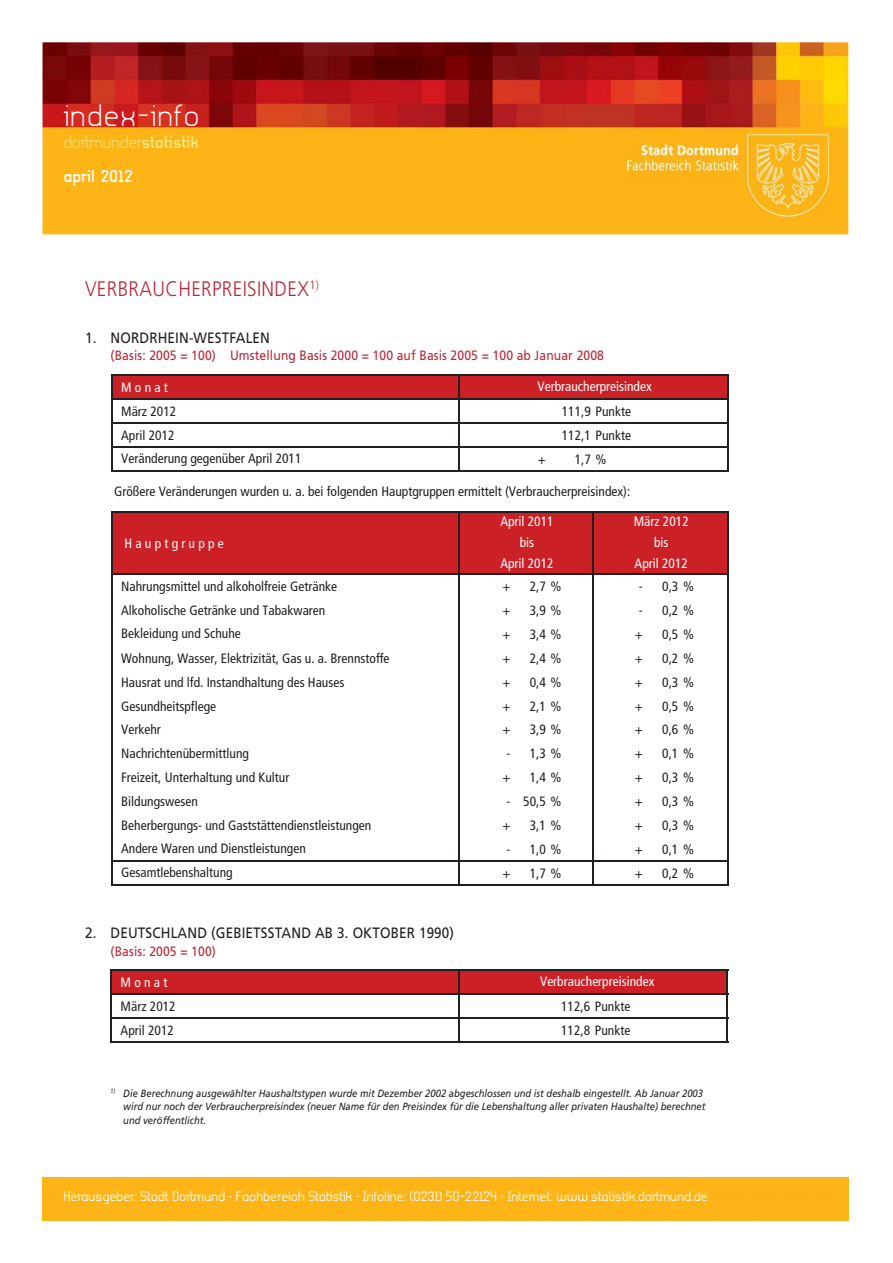
<style>
.page{position:relative;width:893px;height:1263px;background:#fff}
.page>*{position:absolute;margin:0;border:0;box-sizing:border-box;transform-origin:0 0}
.t1{font:300 27px "Eiko";letter-spacing:.05em;color:#fff}
.t2{font:300 21px "Frutiger LT";letter-spacing:.02em;color:#b82837;scale:.9 1}
.t3{font:15px "Frutiger LT";letter-spacing:.01em;color:#231f20;scale:.9 1}
.t4{font:300 15px "Eiko";color:#ffea82}
.t5{font:700 15px "Eiko";color:#fff}
.t6{font:condensed 13.5px/24px "Frutiger LT";color:#231f20}
.t7{font:condensed 13.5px/20.7px "Frutiger LT";color:#fff;text-align:center}
.t8{font:13.5px "Frutiger LT";letter-spacing:.01em;color:#b82837;scale:.9 1}
.t9{font:12px "Eiko";color:#fff}
.t10{font:italic 10.5px/13.5px "Frutiger LT";color:#231f20;scale:.9 1}
.s1{font-weight:700}
.s2{color:#fff}
</style>
<div class="page">
<div style="left:43px;top:1178px;width:805px;height:43px;background:#fdb416"></div>
<img style="left:43px;top:42px;width:805px;height:192px">
<img style="left:596px;top:134px;width:232px;height:82px">
<div style="left:112px;top:375px;width:616px;height:24px;background:#cb2026"></div>
<div style="left:112px;top:512px;width:616px;height:62px;background:#cb2026"></div>
<hr style="left:111px;top:374px;width:2px;height:97px;background:#231f20">
<hr style="left:459px;top:376px;width:1px;height:95px;background:#231f20">
<hr style="left:727px;top:376px;width:2px;height:95px;background:#231f20">
<hr style="left:111px;top:511px;width:2px;height:375px;background:#231f20">
<hr style="left:459px;top:513px;width:1px;height:373px;background:#231f20">
<hr style="left:727px;top:513px;width:2px;height:373px;background:#231f20">
<hr style="left:592px;top:513px;width:2px;height:373px;background:#231f20">
<hr style="left:113px;top:374px;width:616px;height:2px;background:#231f20">
<hr style="left:113px;top:398px;width:616px;height:2px;background:#231f20">
<hr style="left:113px;top:422px;width:616px;height:1px;background:#231f20">
<hr style="left:113px;top:446px;width:616px;height:1px;background:#231f20">
<hr style="left:113px;top:470px;width:616px;height:1px;background:#231f20">
<hr style="left:113px;top:511px;width:616px;height:2px;background:#231f20">
<hr style="left:113px;top:573px;width:616px;height:2px;background:#231f20">
<hr style="left:113px;top:861px;width:616px;height:1px;background:#231f20">
<hr style="left:113px;top:884px;width:616px;height:2px;background:#231f20">
<div style="left:111px;top:970px;width:617px;height:24px;background:#cb2026"></div>
<hr style="left:111px;top:969px;width:1px;height:74px;background:#231f20">
<hr style="left:458px;top:971px;width:2px;height:72px;background:#231f20">
<hr style="left:727px;top:971px;width:1px;height:72px;background:#231f20">
<hr style="left:112px;top:969px;width:616px;height:2px;background:#231f20">
<hr style="left:112px;top:993px;width:616px;height:2px;background:#231f20">
<hr style="left:112px;top:1017px;width:616px;height:2px;background:#231f20">
<hr style="left:112px;top:1041px;width:616px;height:2px;background:#231f20">
<p class="t1" style="left:64px;top:101px;width:138px">index-info</p>
<p class="t4" style="left:64px;top:134px;width:137px">dortmunder<span class="s1">statistik</span></p>
<p class="t5" style="left:64px;top:168px;width:71px">april 2012</p>
<p class="t2" style="left:85px;top:282px;width:261px">VERBRAUCHERPREISINDEX<sup>1)</sup></p>
<p class="t3" style="left:85px;top:329px;width:207px">1. NORDRHEIN-WESTFALEN</p>
<p class="t8" style="left:111px;top:348px;width:550px">(Basis: 2005 = 100) Umstellung Basis 2000 = 100 auf Basis 2005 = 100 ab Januar 2008</p>
<p class="t6" style="left:121px;top:376px;width:57px"><span class="s2">M o n a t<br></span>März 2012</p>
<p class="t7" style="left:537px;top:377px;width:116px">Verbraucherpreisindex</p>
<p class="t6" style="left:562px;top:400px;width:71px">111,9 Punkte</p>
<p class="t6" style="left:121px;top:424px;width:55px">April 2012</p>
<p class="t6" style="left:562px;top:424px;width:71px">112,1 Punkte</p>
<p class="t6" style="left:538px;top:448px;width:10px">+</p>
<p class="t6" style="left:575px;top:448px;width:33px">1,7 %</p>
<p class="t6" style="left:121px;top:447px;width:182px">Veränderung gegenüber April 2011</p>
<p class="t6" style="left:114px;top:480px;width:517px">Größere Veränderungen wurden u. a. bei folgenden Hauptgruppen ermittelt (Verbraucherpreisindex):</p>
<p class="t7" style="left:500px;top:512px;width:55px">April 2011</p>
<p class="t7" style="left:634px;top:512px;width:57px">März 2012</p>
<p class="t7" style="left:520px;top:533px;width:16px">bis</p>
<p class="t7" style="left:635px;top:533px;width:55px">bis<br>April 2012</p>
<p class="t7" style="left:124px;top:533px;width:101px">H a u p t g r u p p e</p>
<p class="t6" style="left:121px;top:575px;width:217px">Nahrungsmittel und alkoholfreie Getränke</p>
<p class="t6" style="left:502px;top:575px;width:10px">+</p>
<p class="t6" style="left:530px;top:575px;width:33px">2,7 %</p>
<p class="t6" style="left:639px;top:575px;width:57px">- 0,3 %</p>
<p class="t6" style="left:121px;top:599px;width:206px">Alkoholische Getränke und Tabakwaren</p>
<p class="t6" style="left:502px;top:599px;width:10px">+</p>
<p class="t6" style="left:530px;top:599px;width:33px">3,9 %</p>
<p class="t6" style="left:639px;top:599px;width:57px">- 0,2 %</p>
<p class="t6" style="left:502px;top:623px;width:10px">+</p>
<p class="t6" style="left:530px;top:623px;width:33px">3,4 %</p>
<p class="t6" style="left:635px;top:623px;width:10px">+</p>
<p class="t6" style="left:662px;top:623px;width:33px">0,5 %</p>
<p class="t6" style="left:121px;top:647px;width:270px">Wohnung, Wasser, Elektrizität, Gas u. a. Brennstoffe</p>
<p class="t6" style="left:502px;top:647px;width:10px">+</p>
<p class="t6" style="left:530px;top:647px;width:33px">2,4 %</p>
<p class="t6" style="left:635px;top:647px;width:10px">+</p>
<p class="t6" style="left:662px;top:647px;width:33px">0,2 %</p>
<p class="t6" style="left:121px;top:671px;width:225px">Hausrat und lfd. Instandhaltung des Hauses</p>
<p class="t6" style="left:502px;top:671px;width:10px">+</p>
<p class="t6" style="left:530px;top:671px;width:33px">0,4 %</p>
<p class="t6" style="left:635px;top:671px;width:10px">+</p>
<p class="t6" style="left:662px;top:671px;width:33px">0,3 %</p>
<p class="t6" style="left:121px;top:694px;width:96px">Gesundheitspflege</p>
<p class="t6" style="left:502px;top:694px;width:10px">+</p>
<p class="t6" style="left:530px;top:694px;width:33px">2,1 %</p>
<p class="t6" style="left:635px;top:694px;width:10px">+</p>
<p class="t6" style="left:662px;top:694px;width:33px">0,5 %</p>
<p class="t6" style="left:121px;top:718px;width:41px">Verkehr</p>
<p class="t6" style="left:502px;top:718px;width:10px">+</p>
<p class="t6" style="left:530px;top:718px;width:33px">3,9 %</p>
<p class="t6" style="left:635px;top:718px;width:10px">+</p>
<p class="t6" style="left:662px;top:718px;width:33px">0,6 %</p>
<p class="t6" style="left:506px;top:742px;width:57px">- 1,3 %</p>
<p class="t6" style="left:635px;top:742px;width:10px">+</p>
<p class="t6" style="left:662px;top:742px;width:33px">0,1 %</p>
<p class="t6" style="left:502px;top:766px;width:10px">+</p>
<p class="t6" style="left:530px;top:766px;width:33px">1,4 %</p>
<p class="t6" style="left:635px;top:766px;width:10px">+</p>
<p class="t6" style="left:662px;top:766px;width:33px">0,3 %</p>
<p class="t6" style="left:121px;top:790px;width:78px">Bildungswesen</p>
<p class="t6" style="left:506px;top:790px;width:57px">- 50,5 %</p>
<p class="t6" style="left:635px;top:790px;width:10px">+</p>
<p class="t6" style="left:662px;top:790px;width:33px">0,3 %</p>
<p class="t6" style="left:121px;top:814px;width:252px">Beherbergungs- und Gaststättendienstleistungen</p>
<p class="t6" style="left:502px;top:814px;width:10px">+</p>
<p class="t6" style="left:530px;top:814px;width:33px">3,1 %</p>
<p class="t6" style="left:635px;top:814px;width:10px">+</p>
<p class="t6" style="left:662px;top:814px;width:33px">0,3 %</p>
<p class="t6" style="left:506px;top:838px;width:57px">- 1,0 %</p>
<p class="t6" style="left:635px;top:838px;width:10px">+</p>
<p class="t6" style="left:662px;top:838px;width:33px">0,1 %</p>
<p class="t6" style="left:502px;top:862px;width:10px">+</p>
<p class="t6" style="left:530px;top:862px;width:33px">1,7 %</p>
<p class="t6" style="left:635px;top:862px;width:10px">+</p>
<p class="t6" style="left:662px;top:862px;width:33px">0,2 %</p>
<p class="t7" style="left:500px;top:553px;width:55px">April 2012</p>
<p class="t6" style="left:121px;top:622px;width:121px">Bekleidung und Schuhe</p>
<p class="t6" style="left:121px;top:742px;width:129px">Nachrichtenübermittlung</p>
<p class="t6" style="left:121px;top:766px;width:170px">Freizeit, Unterhaltung und Kultur</p>
<p class="t6" style="left:121px;top:837px;width:186px">Andere Waren und Dienstleistungen</p>
<p class="t6" style="left:121px;top:861px;width:113px">Gesamtlebenshaltung</p>
<p class="t3" style="left:85px;top:924px;width:412px">2. DEUTSCHLAND (GEBIETSSTAND AB 3. OKTOBER 1990)</p>
<p class="t8" style="left:111px;top:943px;width:119px">(Basis: 2005 = 100)</p>
<p class="t6" style="left:121px;top:971px;width:57px"><span class="s2">M o n a t<br></span>März 2012</p>
<p class="t7" style="left:540px;top:972px;width:116px">Verbraucherpreisindex</p>
<p class="t6" style="left:561px;top:995px;width:71px">112,6 Punkte</p>
<p class="t6" style="left:121px;top:1019px;width:55px">April 2012</p>
<p class="t6" style="left:561px;top:1019px;width:71px">112,8 Punkte</p>
<p class="t10" style="left:123px;top:1087px;width:648px;text-indent:-13px"><sup>1)</sup> Die Berechnung ausgewählter Haushaltstypen wurde mit Dezember 2002 abgeschlossen und ist deshalb eingestellt. Ab Januar 2003 wird nur noch der Verbraucherpreisindex (neuer Name für den Preisindex für die Lebenshaltung aller privaten Haushalte) berechnet und veröffentlicht.</p>
<p class="t9" style="left:64px;top:1191px;width:646px">Herausgeber: Stadt Dortmund • Fachbereich Statistik • Infoline: (0231) 50-22124 • Internet: www.statistik.dortmund.de</p>
</div>
